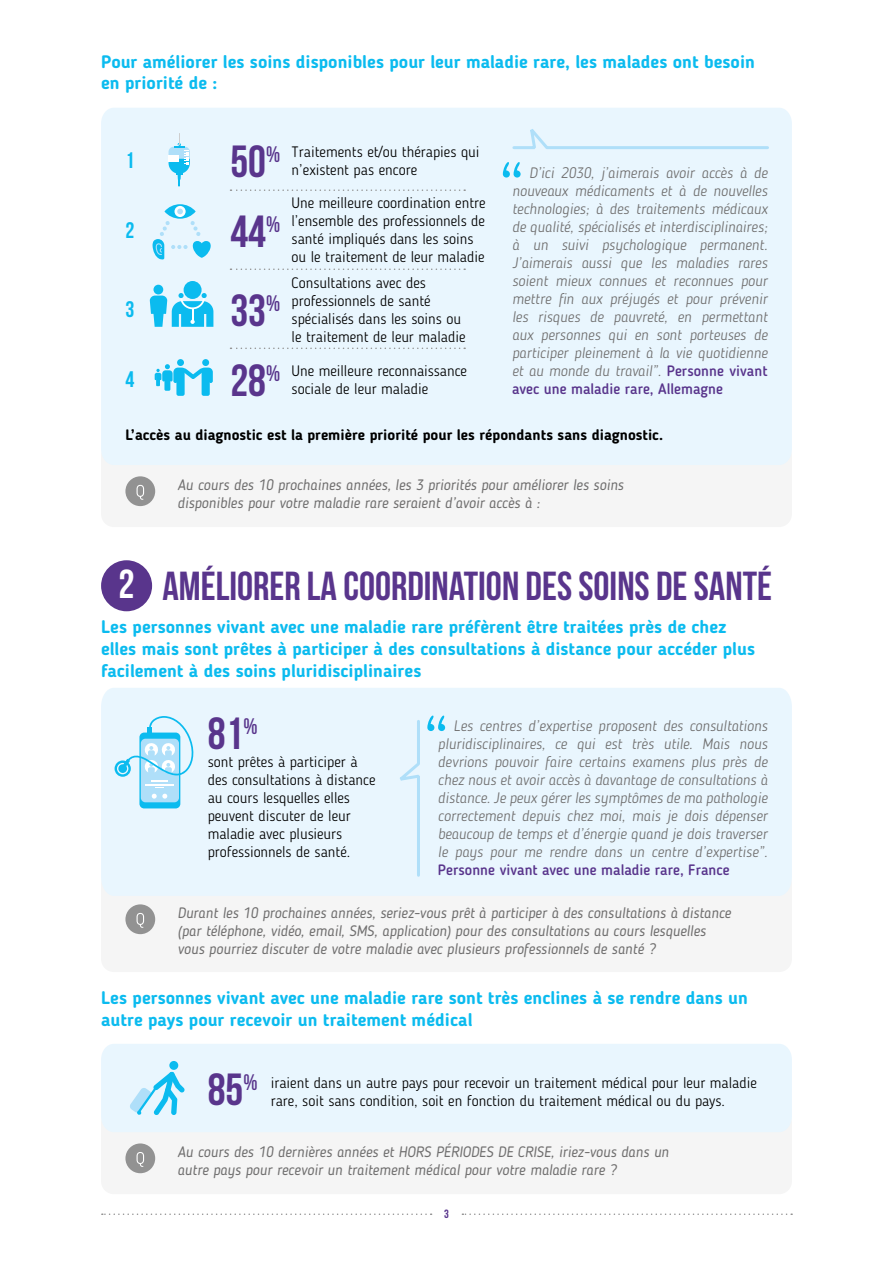
<style>
.page{position:relative;width:893px;height:1263px;background:#fff}
.page>*{position:absolute;margin:0;border:0;box-sizing:border-box;transform-origin:0 0}
.t1{font:45px "Bebas Neue";color:#59358c}
.t2{font:40.5px "Bebas Neue";color:#59358c}
.t3{font:22.5px "Bebas Neue";color:#0bbbef}
.t4{font:22.5px "Bebas Neue";color:#59358c}
.t5{font:700 18px/21.6px "Blogger Sans";color:#0bbbef}
.t6{font:italic 300 15px/18px "Blogger Sans";color:#706f6f;text-align:justify}
.t7{font:300 15px/18px "Blogger Sans";color:#000}
.t8{font:italic 15px/18px "Blogger Sans";color:#706f6f}
.t9{font:700 15px "Blogger Sans";color:#000}
.t10{font:500 15px "Blogger Sans";color:#59358c}
.t11{font:12px "Bebas Neue";color:#59358c}
.s1{font-weight:500;font-style:normal;color:#59358c}
.s2{color:#fff}
</style>
<div class="page">
<svg style="left:102px;top:1213px;width:330px;height:2px"></svg>
<svg style="left:462px;top:1213px;width:330px;height:2px"></svg>
<div style="left:101px;top:443px;width:691px;height:84px;background:#f5f5f5;border-radius:13px"></div>
<div style="left:101px;top:871px;width:691px;height:101px;background:#f5f5f5;border-radius:13px"></div>
<div style="left:101px;top:1110px;width:691px;height:84px;background:#f5f5f5;border-radius:13px"></div>
<div style="left:101px;top:108px;width:691px;height:357px;background:#e9f6fe"></div>
<div style="left:101px;top:688px;width:691px;height:208px;background:#e9f6fe"></div>
<div style="left:101px;top:1044px;width:691px;height:88px;background:#e9f6fe"></div>
<div style="left:125px;top:476px;width:30px;height:30px;background:#929292;border-radius:50%"></div>
<div style="left:125px;top:904px;width:30px;height:30px;background:#929292;border-radius:50%"></div>
<div style="left:125px;top:1143px;width:30px;height:30px;background:#929292;border-radius:50%"></div>
<svg style="left:137px;top:485px;width:7px;height:15px"></svg>
<svg style="left:137px;top:913px;width:7px;height:15px"></svg>
<svg style="left:137px;top:1152px;width:7px;height:15px"></svg>
<svg style="left:511px;top:120px;width:259px;height:31px;background:#e2f3fd"></svg>
<svg style="left:503px;top:162px;width:18px;height:16px"></svg>
<svg style="left:390px;top:718px;width:31px;height:160px;background:#e2f3fd"></svg>
<svg style="left:427px;top:716px;width:18px;height:15px"></svg>
<svg style="left:230px;top:268px;width:235px;height:2px"></svg>
<svg style="left:230px;top:348px;width:235px;height:1px"></svg>
<svg style="left:230px;top:189px;width:235px;height:2px"></svg>
<svg style="left:164px;top:204px;width:32px;height:15px"></svg>
<svg style="left:174px;top:206px;width:12px;height:11px"></svg>
<svg style="left:177px;top:209px;width:6px;height:5px"></svg>
<svg style="left:153px;top:221px;width:58px;height:39px;background:#bfeafb"></svg>
<div style="left:101px;top:560px;width:51px;height:51px;background:#59358c;border-radius:50%"></div>
<div style="left:184px;top:281px;width:18px;height:18px;background:#0bbbef;border-radius:50%"></div>
<svg style="left:150px;top:293px;width:63px;height:34px;background:#59cff4"></svg>
<div style="left:153px;top:285px;width:10px;height:9px;background:#0bbbef;border-radius:50%"></div>
<div style="left:169px;top:1061px;width:9px;height:9px;background:#0bbbef;border-radius:50%"></div>
<svg style="left:129px;top:1071px;width:56px;height:44px;background:#aae4f9"></svg>
<svg style="left:169px;top:133px;width:21px;height:53px"></svg>
<div style="left:177px;top:359px;width:7px;height:7px;background:#0bbbef;border-radius:50%"></div>
<div style="left:202px;top:359px;width:7px;height:7px;background:#0bbbef;border-radius:50%"></div>
<svg style="left:155px;top:364px;width:58px;height:32px;background:#7cd9f6"></svg>
<svg style="left:139px;top:732px;width:41px;height:76px"></svg>
<div style="left:141px;top:739px;width:38px;height:63px;background:#afdff9;border-radius:5px"></div>
<svg style="left:152px;top:794px;width:15px;height:5px"></svg>
<svg style="left:115px;top:716px;width:80px;height:72px"></svg>
<p class="t5" style="left:101px;top:50px;width:655px">Pour améliorer les soins disponibles pour leur maladie rare, les malades ont besoin en priorité de :</p>
<h3 class="t3" style="left:125px;top:148px;width:10px">1</h3>
<h3 class="t3" style="left:125px;top:218px;width:10px">2</h3>
<h3 class="t3" style="left:125px;top:297px;width:10px">3</h3>
<h3 class="t3" style="left:125px;top:367px;width:10px">4</h3>
<h1 class="t1" style="left:230px;top:136px;width:51px">50<sup>%</sup></h1>
<h1 class="t1" style="left:230px;top:206px;width:51px">44<sup>%</sup></h1>
<h1 class="t1" style="left:230px;top:285px;width:51px">33<sup>%</sup></h1>
<h1 class="t1" style="left:230px;top:355px;width:37px">28</h1>
<h3 class="t4" style="left:266px;top:361px;width:16px">%</h3>
<p class="t7" style="left:292px;top:143px;width:189px">Traitements et/ou thérapies qui n’existent pas encore</p>
<p class="t7" style="left:292px;top:194px;width:196px">Une meilleure coordination entre l’ensemble des professionnels de santé impliqués dans les soins ou le traitement de leur maladie</p>
<p class="t7" style="left:292px;top:274px;width:175px">Consultations avec des professionnels de santé spécialisés dans les soins ou le traitement de leur maladie</p>
<p class="t7" style="left:292px;top:361px;width:177px">Une meilleure reconnaissance</p>
<p class="t7" style="left:292px;top:379px;width:138px">sociale de leur maladie</p>
<p class="t6" style="left:512px;top:163px;width:257px;text-indent:17px">D’ici 2030, j’aimerais avoir accès à de nouveaux médicaments et à de nouvelles technologies; à des traitements médicaux de qualité, spécialisés et interdisciplinaires; à un suivi psychologique permanent.<br>J’aimerais aussi que les maladies rares soient mieux connues et reconnues pour mettre fin aux préjugés et pour prévenir les risques de pauvreté, en permettant aux personnes qui en sont porteuses de participer pleinement à la vie quotidienne et au monde du travail”. <span class="s1">Personne vivant avec une maladie rare, Allemagne</span></p>
<p class="t9" style="left:125px;top:425px;width:539px">L’accès au diagnostic est la première priorité pour les répondants sans diagnostic.</p>
<p class="t8" style="left:177px;top:476px;width:448px">Au cours des 10 prochaines années, les 3 priorités pour améliorer les soins disponibles pour votre maladie rare seraient d’avoir accès à :</p>
<h2 class="t2" style="left:119px;top:564px;width:655px"><span class="s2">2</span> AMÉLIORER LA COORDINATION DES SOINS DE SANTÉ</h2>
<p class="t5" style="left:101px;top:616px;width:655px">Les personnes vivant avec une maladie rare préfèrent être traitées près de chez elles mais sont prêtes à participer à des consultations à distance pour accéder plus facilement à des soins pluridisciplinaires</p>
<h1 class="t1" style="left:208px;top:709px;width:51px">81<sup>%</sup></h1>
<p class="t7" style="left:208px;top:753px;width:169px">sont prêtes à participer à des consultations à distance au cours lesquelles elles peuvent discuter de leur maladie avec plusieurs professionnels de santé.</p>
<p class="t6" style="left:438px;top:717px;width:331px;text-indent:16px">Les centres d’expertise proposent des consultations pluridisciplinaires, ce qui est très utile. Mais nous devrions pouvoir faire certains examens plus près de chez nous et avoir accès à davantage de consultations à distance. Je peux gérer les symptômes de ma pathologie correctement depuis chez moi, mais je dois dépenser beaucoup de temps et d’énergie quand je dois traverser le pays pour me rendre dans un centre d’expertise”.</p>
<p class="t10" style="left:438px;top:861px;width:293px">Personne vivant avec une maladie rare, France</p>
<p class="t8" style="left:177px;top:904px;width:555px">Durant les 10 prochaines années, seriez-vous prêt à participer à des consultations à distance (par téléphone, vidéo, email, SMS, application) pour des consultations au cours lesquelles vous pourriez discuter de votre maladie avec plusieurs professionnels de santé ?</p>
<p class="t5" style="left:101px;top:987px;width:648px">Les personnes vivant avec une maladie rare sont très enclines à se rendre dans un autre pays pour recevoir un traitement médical</p>
<h1 class="t1" style="left:208px;top:1065px;width:51px">85<sup>%</sup></h1>
<p class="t7" style="left:271px;top:1074px;width:488px">iraient dans un autre pays pour recevoir un traitement médical pour leur maladie rare, soit sans condition, soit en fonction du traitement médical ou du pays.</p>
<p class="t8" style="left:177px;top:1143px;width:493px">Au cours des 10 dernières années et HORS PÉRIODES DE CRISE, iriez-vous dans un autre pays pour recevoir un traitement médical pour votre maladie rare ?</p>
<p class="t11" style="left:444px;top:1207px;width:6px">3</p>
</div>
